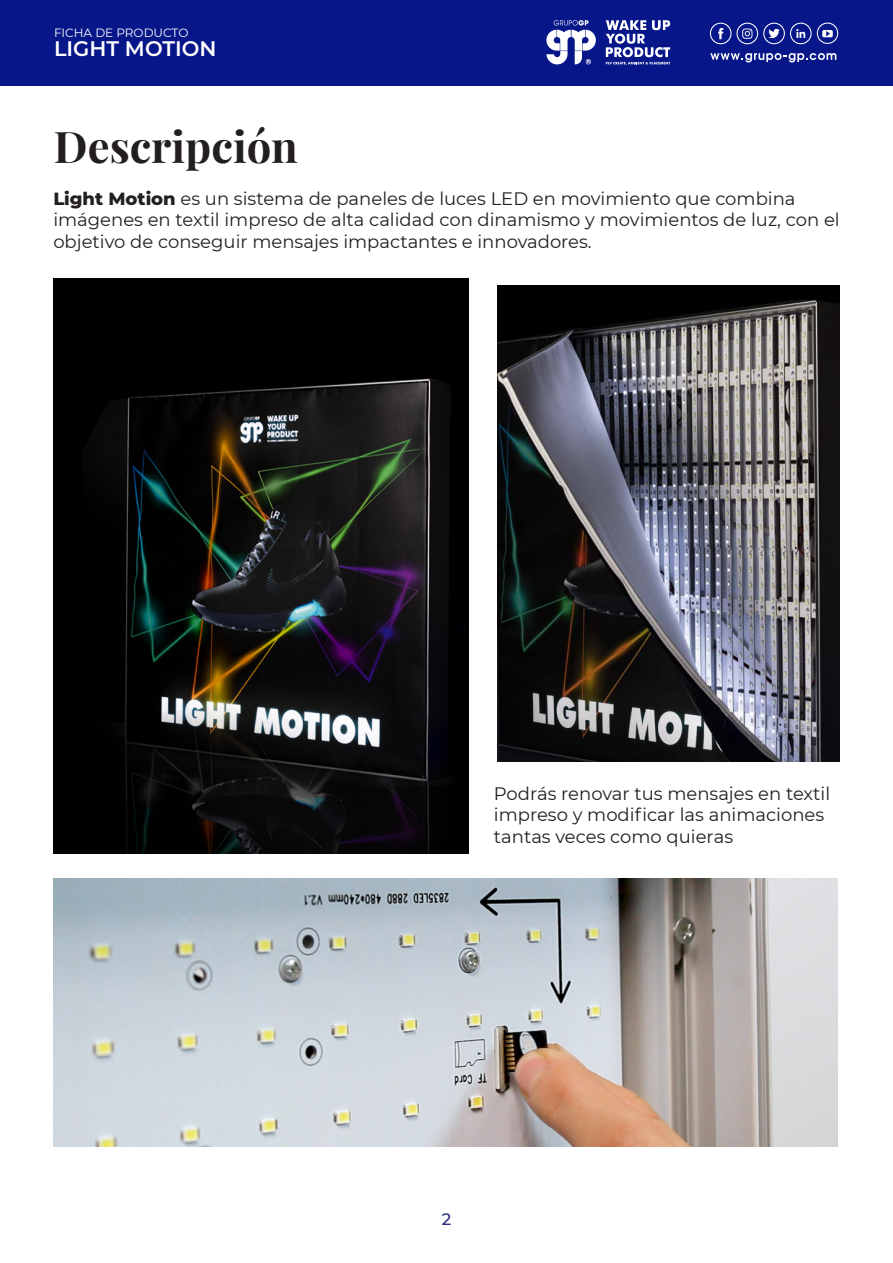
<style>
.page{position:relative;width:893px;height:1263px;background:#fff}
.page>*{position:absolute;margin:0;border:0;box-sizing:border-box;transform-origin:0 0}
.t1{font:700 43.5px "Playfair Display";color:#231f20}
.t2{font:600 21px "Montserrat";color:#fff}
.t3{font:18px/21.6px "Montserrat";color:#231f20}
.t4{font:500 16.5px "Montserrat";color:#292e7d}
.t5{font:12px "Montserrat";color:#fff}
.s1{font-weight:800}
</style>
<div class="page">
<div style="left:0;top:0;width:893px;height:85px;background:#071689"></div>
<svg style="left:606px;top:20px;width:64px;height:45px"></svg>
<svg style="left:546px;top:20px;width:50px;height:44px"></svg>
<svg style="left:710px;top:53px;width:126px;height:9px"></svg>
<svg style="left:710px;top:23px;width:128px;height:21px"></svg>
<img style="left:497px;top:286px;width:343px;height:476px">
<img style="left:53px;top:879px;width:784px;height:268px">
<img style="left:53px;top:278px;width:415px;height:575px">
<p class="t5" style="left:54px;top:24px;width:136px">FICHA DE PRODUCTO</p>
<p class="t2" style="left:54px;top:34px;width:164px">LIGHT MOTION</p>
<p class="t1" style="left:54px;top:119px;width:245px">Descripción</p>
<p class="t3" style="left:53px;top:187px;width:788px"><span class="s1">Light Motion</span> es un sistema de paneles de luces LED en movimiento que combina imágenes en textil impreso de alta calidad con dinamismo y movimientos de luz, con el objetivo de conseguir mensajes impactantes e innovadores.</p>
<p class="t3" style="left:494px;top:782px;width:338px">Podrás renovar tus mensajes en textil impreso y modificar las animaciones tantas veces como quieras</p>
<p class="t4" style="left:442px;top:1207px;width:11px">2</p>
</div>
